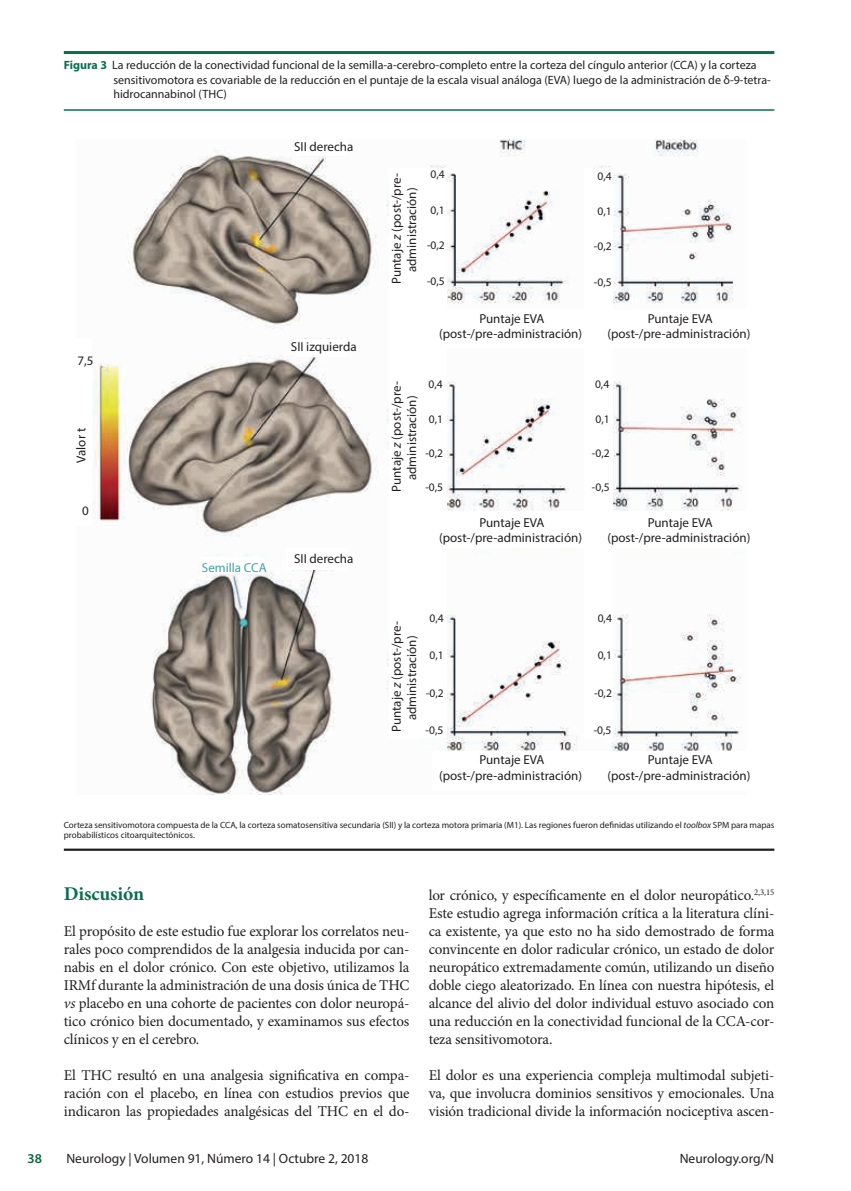
<style>
.page{position:relative;width:851px;height:1191px;background:#fff}
.page>*{position:absolute;margin:0;border:0;box-sizing:border-box;transform-origin:0 0}
.t1{font:700 19.5px "Minion Pro";letter-spacing:-.01em;color:#08704e}
.t2{font:15px/18px "Minion Pro";letter-spacing:-.01em;color:#231f20;text-align:justify}
.t3{font:13.5px "Myriad Pro";color:#231f20}
.t4{font:600 13.5px "Myriad Pro";color:#0c663e}
.t5{font:13.05px/15.6px "Myriad Pro";color:#231f20;text-align:center}
.t6{font:13.05px "Myriad Pro";color:#41a1aa}
.t7{font:12px/14.4px "Myriad Pro";color:#231f20}
.t8{font:11.55px "Myriad Pro";color:#231f20}
.t9{font:9px/10.8px "Myriad Pro";color:#231f20}
.s1{font-weight:700;color:#08704e}
.s2{font-style:italic}
</style>
<div class="page">
<img style="left:92px;top:140px;width:650px;height:654px">
<div style="left:286px;top:547px;width:61px;height:22px;background:#fff"></div>
<div style="left:296px;top:339px;width:51px;height:18px;background:#fff"></div>
<div style="left:296px;top:136px;width:51px;height:19px;background:#fff"></div>
<div style="left:389px;top:168px;width:57px;height:569px;background:#fff"></div>
<div style="left:584px;top:168px;width:29px;height:569px;background:#fff"></div>
<div style="left:432px;top:751px;width:326px;height:39px;background:#fff"></div>
<div style="left:424px;top:511px;width:329px;height:36px;background:#fff"></div>
<div style="left:432px;top:310px;width:321px;height:38px;background:#fff"></div>
<div style="left:200px;top:557px;width:64px;height:16px;background:#fff"></div>
<hr style="left:64px;top:109px;width:710px;height:2px;background:#08704e">
<hr style="left:64px;top:51px;width:710px;height:3px;background:#08704e">
<hr style="left:64px;top:848px;width:710px;height:3px;background:#231f20">
<p class="t7" style="left:113px;top:58px;width:659px;text-indent:-50px"><span class="s1">Figura 3</span> La reducción de la conectividad funcional de la semilla-a-cerebro-completo entre la corteza del cíngulo anterior (CCA) y la corteza sensitivomotora es covariable de la reducción en el puntaje de la escala visual análoga (EVA) luego de la administración de δ-9-tetra&shy;hidrocannabinol (THC)</p>
<p class="t5" style="left:77px;top:352px;width:18px">7,5</p>
<p class="t5" style="left:73px;top:463px;width:36px;rotate:-90deg">Valor t</p>
<p class="t5" style="left:82px;top:502px;width:8px">0</p>
<p class="t5" style="left:294px;top:139px;width:61px">SII derecha</p>
<p class="t5" style="left:291px;top:338px;width:67px">SII izquierda</p>
<p class="t6" style="left:202px;top:559px;width:66px">Semilla CCA</p>
<p class="t5" style="left:294px;top:550px;width:61px">SII derecha</p>
<p class="t5" style="left:388px;top:284px;width:112px;rotate:-90deg">Puntaje <span class="s2">z</span> (post-/pre&shy;administración)</p>
<p class="t8" style="left:430px;top:167px;width:16px">0,4</p>
<p class="t8" style="left:430px;top:203px;width:16px">0,1</p>
<p class="t8" style="left:427px;top:238px;width:19px">-0,2</p>
<p class="t8" style="left:427px;top:274px;width:19px">-0,5</p>
<p class="t8" style="left:597px;top:169px;width:16px">0,4</p>
<p class="t8" style="left:597px;top:203px;width:16px">0,1</p>
<p class="t8" style="left:594px;top:239px;width:19px">-0,2</p>
<p class="t8" style="left:594px;top:275px;width:19px">-0,5</p>
<p class="t5" style="left:439px;top:310px;width:144px">Puntaje EVA (post-/pre-administración)</p>
<p class="t5" style="left:607px;top:310px;width:144px">Puntaje EVA (post-/pre-administración)</p>
<p class="t8" style="left:428px;top:377px;width:16px">0,4</p>
<p class="t8" style="left:429px;top:412px;width:16px">0,1</p>
<p class="t8" style="left:425px;top:446px;width:19px">-0,2</p>
<p class="t8" style="left:425px;top:480px;width:19px">-0,5</p>
<p class="t5" style="left:388px;top:492px;width:112px;rotate:-90deg">Puntaje <span class="s2">z</span> (post-/pre&shy;administración)</p>
<p class="t8" style="left:595px;top:377px;width:16px">0,4</p>
<p class="t8" style="left:595px;top:412px;width:16px">0,1</p>
<p class="t8" style="left:592px;top:446px;width:19px">-0,2</p>
<p class="t8" style="left:592px;top:480px;width:19px">-0,5</p>
<p class="t5" style="left:439px;top:514px;width:144px">Puntaje EVA (post-/pre-administración)</p>
<p class="t5" style="left:607px;top:514px;width:144px">Puntaje EVA (post-/pre-administración)</p>
<p class="t5" style="left:388px;top:732px;width:112px;rotate:-90deg">Puntaje <span class="s2">z</span> (post-/pre&shy;administración)</p>
<p class="t8" style="left:429px;top:611px;width:16px">0,4</p>
<p class="t8" style="left:429px;top:648px;width:16px">0,1</p>
<p class="t8" style="left:426px;top:685px;width:19px">-0,2</p>
<p class="t8" style="left:425px;top:723px;width:19px">-0,5</p>
<p class="t8" style="left:597px;top:611px;width:16px">0,4</p>
<p class="t8" style="left:597px;top:648px;width:16px">0,1</p>
<p class="t8" style="left:594px;top:685px;width:19px">-0,2</p>
<p class="t8" style="left:593px;top:723px;width:19px">-0,5</p>
<p class="t5" style="left:439px;top:751px;width:144px">Puntaje EVA (post-/pre-administración)</p>
<p class="t5" style="left:607px;top:751px;width:144px">Puntaje EVA (post-/pre-administración)</p>
<p class="t9" style="left:64px;top:819px;width:712px">Corteza sensitivomotora compuesta de la CCA, la corteza somatosensitiva secundaria (SII) y la corteza motora primaria (M1). Las regiones fueron definidas utilizando el <span class="s2">toolbox</span> SPM para mapas probabilísticos citoarquitectónicos.</p>
<h1 class="t1" style="left:64px;top:880px;width:82px">Discusión</h1>
<p class="t2" style="left:64px;top:922px;width:347px">El propósito de este estudio fue explorar los correlatos neu&shy;rales poco comprendidos de la analgesia inducida por can&shy;nabis en el dolor crónico. Con este objetivo, utilizamos la IRMf durante la administración de una dosis única de THC <span class="s2">vs</span> placebo en una cohorte de pacientes con dolor neuropá&shy;tico crónico bien documentado, y examinamos sus efectos clínicos y en el cerebro.</p>
<p class="t2" style="left:64px;top:1066px;width:347px">El THC resultó en una analgesia significativa en compa&shy;ración con el placebo, en línea con estudios previos que indicaron las propiedades analgésicas del THC en el do-</p>
<p class="t2" style="left:428px;top:886px;width:347px">lor crónico, y específicamente en el dolor neuropático.<sup>2,3,15<br></sup>Este estudio agrega información crítica a la literatura clíni&shy;ca existente, ya que esto no ha sido demostrado de forma convincente en dolor radicular crónico, un estado de dolor neuropático extremadamente común, utilizando un diseño doble ciego aleatorizado. En línea con nuestra hipótesis, el alcance del alivio del dolor individual estuvo asociado con una reducción en la conectividad funcional de la CCA-cor&shy;teza sensitivomotora.</p>
<p class="t2" style="left:428px;top:1066px;width:347px">El dolor es una experiencia compleja multimodal subjeti&shy;va, que involucra dominios sensitivos y emocionales. Una visión tradicional divide la información nociceptiva ascen-</p>
<p class="t4" style="left:28px;top:1149px;width:16px">38</p>
<p class="t3" style="left:66px;top:1150px;width:303px">Neurology | Volumen 91, Número 14 | Octubre 2, 2018</p>
<p class="t3" style="left:679px;top:1150px;width:96px">Neurology.org/N</p>
</div>
